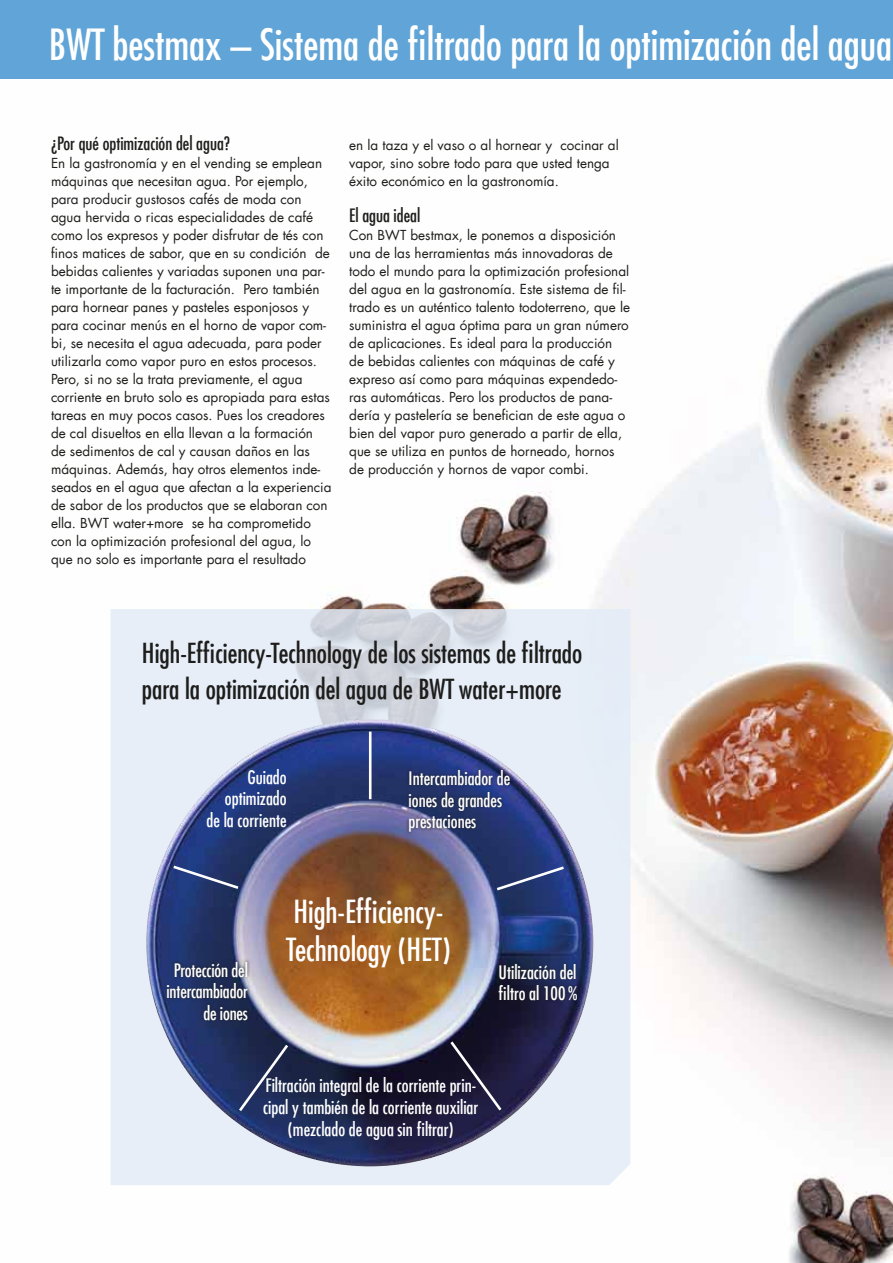
<style>
.page{position:relative;width:893px;height:1263px;background:#fff}
.page>*{position:absolute;margin:0;border:0;box-sizing:border-box;transform-origin:0 0}
.t1{font:500 condensed 42px "Futura Com";color:#fff}
.t2{font:500 condensed 31.05px/37.3px "Futura Com";color:#fff}
.t3{font:500 condensed 27px/36px "Futura Com";color:#1d1d1b}
.t4{font:500 condensed 18.15px/21.8px "Futura Com";color:#fff;text-align:right}
.t5{font:500 condensed 18px "Futura Com";color:#1d1d1b}
.t6{font:13.5px/18px "Futura Com";color:#1d1d1b}
</style>
<div class="page">
<img style="left:0;top:78px;width:893px;height:1185px">
<div style="left:0;top:0;width:893px;height:78px;background:#61a4d7"></div>
<svg style="left:111px;top:609px;width:519px;height:576px;background:#e3eaf4"></svg>
<img style="left:146px;top:719px;width:447px;height:447px;border-radius:223px">
<div style="left:406px;top:767px;width:107px;height:68px;background:#1d1d1b;opacity:.8"></div>
<div style="left:164px;top:958px;width:87px;height:65px;background:#1d1d1b;opacity:.8"></div>
<div style="left:495px;top:960px;width:86px;height:44px;background:#1d1d1b;opacity:.8"></div>
<hr style="left:369px;top:732px;width:3px;height:67px;background:#fff">
<svg style="left:494px;top:864px;width:73px;height:28px;background:#35477d"></svg>
<svg style="left:448px;top:1039px;width:56px;height:74px;background:#25223d"></svg>
<svg style="left:236px;top:1042px;width:55px;height:72px;background:#29355c"></svg>
<svg style="left:170px;top:863px;width:71px;height:28px;background:#34477c"></svg>
<h1 class="t1" style="left:49px;top:16px;width:845px">BWT bestmax – Sistema de filtrado para la optimización del agua</h1>
<h3 class="t5" style="left:51px;top:131px;width:180px">¿Por qué optimización del agua?</h3>
<p class="t6" style="left:51px;top:154px;width:282px">En la gastronomía y en el vending se emplean máquinas que necesitan agua. Por ejemplo, para producir gustosos cafés de moda con agua hervida o ricas especialidades de café como los expresos y poder disfrutar de tés con finos matices de sabor, que en su condición de bebidas calientes y variadas suponen una par&shy;te importante de la facturación. Pero también para hornear panes y pasteles esponjosos y para cocinar menús en el horno de vapor com&shy;bi, se necesita el agua adecuada, para poder utilizarla como vapor puro en estos procesos.<br>Pero, si no se la trata previamente, el agua corriente en bruto solo es apropiada para estas tareas en muy pocos casos. Pues los creadores de cal disueltos en ella llevan a la formación<br>de sedimentos de cal y causan daños en las máquinas. Además, hay otros elementos inde&shy;seados en el agua que afectan a la experiencia de sabor de los productos que se elaboran con ella. BWT water+more se ha comprometido con la optimización profesional del agua, lo que no solo es importante para el resultado</p>
<p class="t6" style="left:349px;top:136px;width:271px">en la taza y el vaso o al hornear y cocinar al vapor, sino sobre todo para que usted tenga éxito económico en la gastronomía.</p>
<h3 class="t5" style="left:349px;top:203px;width:73px">El agua ideal</h3>
<p class="t6" style="left:349px;top:226px;width:282px">Con BWT bestmax, le ponemos a disposición una de las herramientas más innovadoras de todo el mundo para la optimización profesional del agua en la gastronomía. Este sistema de fil&shy;trado es un auténtico talento todoterreno, que le suministra el agua óptima para un gran número de aplicaciones. Es ideal para la producción de bebidas calientes con máquinas de café y expreso así como para máquinas expendedo&shy;ras automáticas. Pero los productos de pana&shy;dería y pastelería se benefician de este agua o bien del vapor puro generado a partir de ella, que se utiliza en puntos de horneado, hornos de producción y hornos de vapor combi.</p>
<h3 class="t3" style="left:142px;top:635px;width:442px">High-Efficiency-Technology de los sistemas de filtrado para la optimización del agua de BWT water+more</h3>
<h3 class="t4" style="left:207px;top:766px;width:82px">Guiado optimizado<br>de la corriente</h3>
<h3 class="t4" style="left:409px;top:767px;width:103px;text-align:left">Intercambiador de iones de grandes prestaciones</h3>
<h2 class="t2" style="left:286px;top:892px;width:166px">High-Efficiency-<br>Technology (HET)</h2>
<h3 class="t4" style="left:167px;top:958px;width:83px">Protección del intercambiador de iones</h3>
<h3 class="t4" style="left:499px;top:961px;width:81px;text-align:left">Utilización del filtro al 100%</h3>
<h3 class="t4" style="left:263px;top:1074px;width:217px;text-align:center">Filtración integral de la corriente prin&shy;cipal y también de la corriente auxiliar (mezclado de agua sin filtrar)</h3>
</div>
